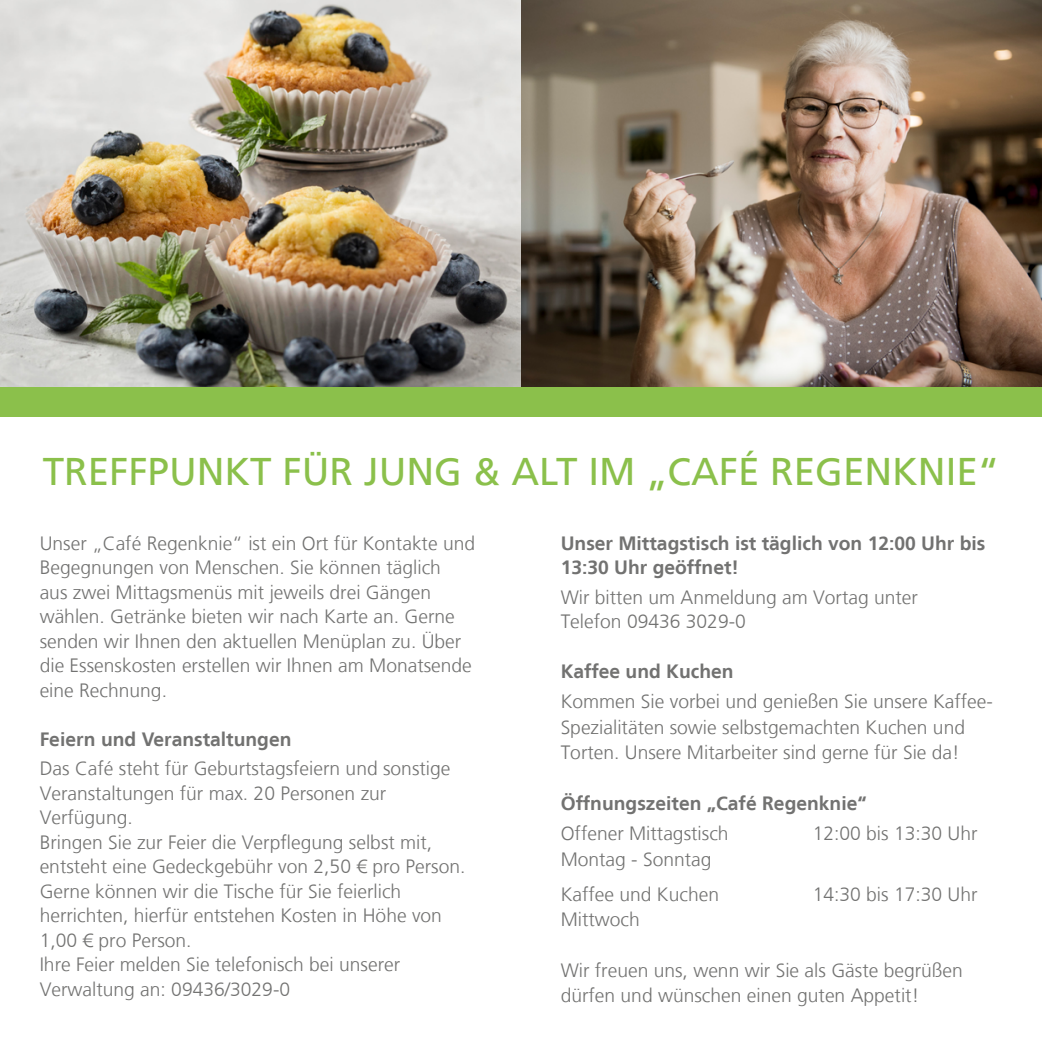
<style>
.page{position:relative;width:1042px;height:1042px;background:#fff}
.page>*{position:absolute;margin:0;border:0;box-sizing:border-box;transform-origin:0 0}
.t1{font:38.5px "Frutiger LT";color:#8bc04b}
.t2{font:300 19.25px/24.5px "Frutiger LT";color:#727271}
.t3{font:700 19.25px/24.5px "Frutiger LT";color:#727271}
</style>
<div class="page">
<img style="left:0;top:0;width:521px;height:387px">
<img style="left:521px;top:0;width:521px;height:387px">
<div style="left:0;top:387px;width:1042px;height:30px;background:#8bc04b"></div>
<h1 class="t1" style="left:43px;top:449px;width:958px">TREFFPUNKT FÜR JUNG &amp; ALT IM „CAFÉ REGENKNIE“</h1>
<p class="t2" style="left:40px;top:531px;width:437px">Unser „Café Regenknie“ ist ein Ort für Kontakte und Begegnungen von Menschen. Sie können täglich<br>aus zwei Mittagsmenüs mit jeweils drei Gängen wählen. Getränke bieten wir nach Karte an. Gerne senden wir Ihnen den aktuellen Menüplan zu. Über die Essenskosten erstellen wir Ihnen am Monatsende eine Rechnung.</p>
<p class="t3" style="left:40px;top:727px;width:253px">Feiern und Veranstaltungen</p>
<p class="t2" style="left:40px;top:756px;width:427px">Das Café steht für Geburtstagsfeiern und sonstige Veranstaltungen für max. 20 Personen zur Verfügung.<br>Bringen Sie zur Feier die Verpflegung selbst mit, entsteht eine Gedeckgebühr von 2,50 € pro Person.<br>Gerne können wir die Tische für Sie feierlich herrichten, hierfür entstehen Kosten in Höhe von 1,00 € pro Person.<br>Ihre Feier melden Sie telefonisch bei unserer Verwaltung an: 09436/3029-0</p>
<p class="t3" style="left:561px;top:531px;width:426px">Unser Mittagstisch ist täglich von 12:00 Uhr bis<br>13:30 Uhr geöffnet!</p>
<p class="t2" style="left:561px;top:585px;width:359px">Wir bitten um Anmeldung am Vortag unter<br>Telefon 09436 3029-0</p>
<p class="t3" style="left:561px;top:659px;width:174px">Kaffee und Kuchen</p>
<p class="t2" style="left:561px;top:689px;width:434px;line-height:25.4px">Kommen Sie vorbei und genießen Sie unsere Kaffee-<br>Spezialitäten sowie selbstgemachten Kuchen und<br>Torten. Unsere Mitarbeiter sind gerne für Sie da!</p>
<p class="t3" style="left:561px;top:791px;width:307px">Öffnungszeiten „Café Regenknie“</p>
<p class="t2" style="left:561px;top:821px;width:169px">Offener Mittagstisch</p>
<p class="t2" style="left:813px;top:821px;width:166px">12:00 bis 13:30 Uhr</p>
<p class="t2" style="left:561px;top:841px;width:160px;line-height:35.4px">Montag - Sonntag<br>Kaffee und Kuchen</p>
<p class="t2" style="left:813px;top:882px;width:166px">14:30 bis 17:30 Uhr</p>
<p class="t2" style="left:561px;top:907px;width:81px">Mittwoch</p>
<p class="t2" style="left:561px;top:958px;width:404px;line-height:25.4px">Wir freuen uns, wenn wir Sie als Gäste begrüßen dürfen und wünschen einen guten Appetit!</p>
</div>
